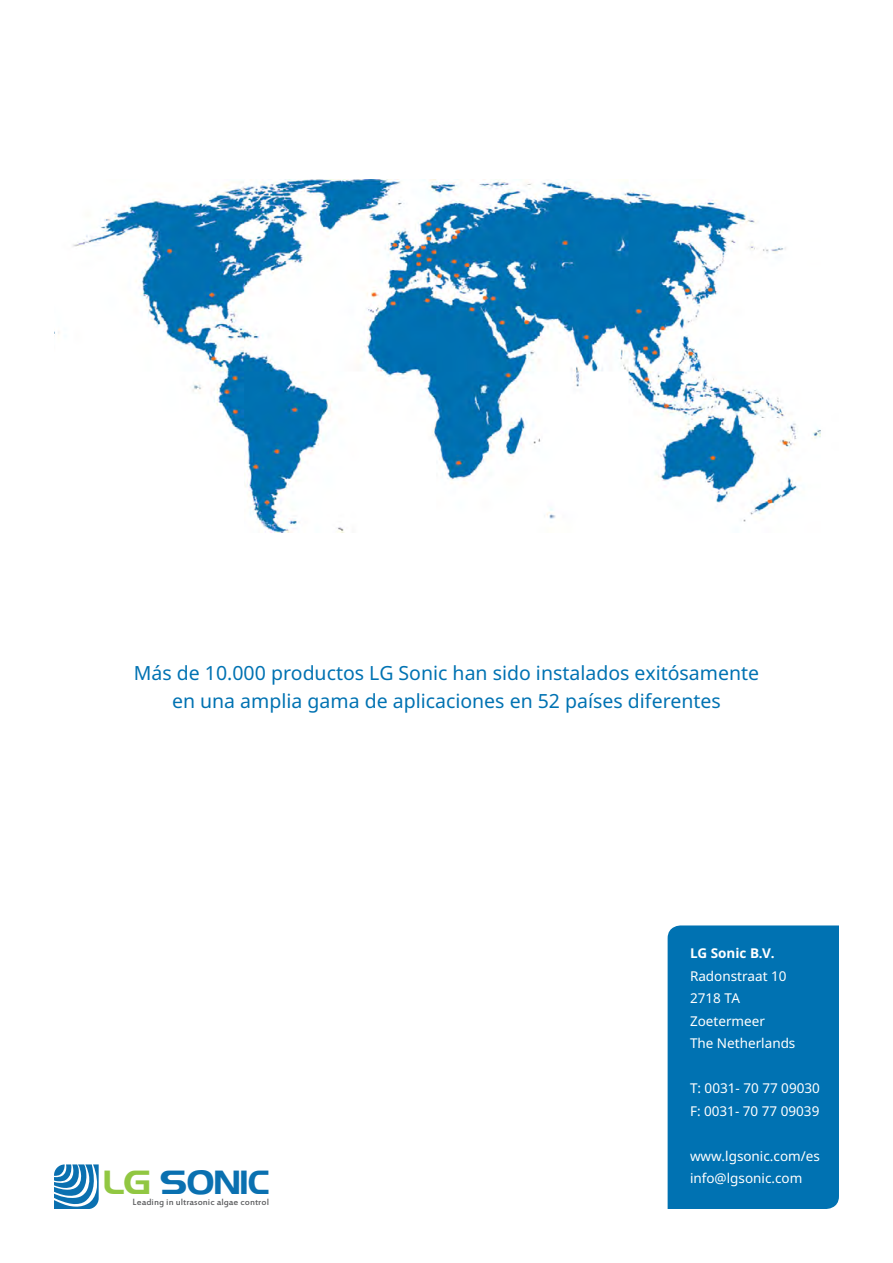
<style>
.page{position:relative;width:893px;height:1263px;background:#fff}
.page>*{position:absolute;margin:0;border:0;box-sizing:border-box;transform-origin:0 0}
.t1{font:32.4px "Niamey";color:#0a70b0}
.t2{font:19.5px/28.5px "Noto Sans";color:#0072b2;text-align:center}
.t3{font:13.5px/22.5px "Noto Sans";color:#fff}
.t4{font:700 13.5px "Noto Sans";color:#fff}
.t5{font:9.9px "Estrangelo Edessa";color:#58595b}
.s1{color:#91c742}
</style>
<div class="page">
<div style="left:668px;top:925px;width:171px;height:284px;background:#0072b2"></div>
<img style="left:54px;top:179px;width:767px;height:353px">
<svg style="left:54px;top:1164px;width:45px;height:45px"></svg>
<h2 class="t2" style="left:134px;top:658px;width:627px">Más de 10.000 productos LG Sonic han sido instalados exitósamente en una amplia gama de aplicaciones en 52 países diferentes</h2>
<h1 class="t1" style="left:104px;top:1163px;width:167px"><span class="s1">LG</span> SONIC</h1>
<p class="t5" style="left:133px;top:1198px;width:138px">Leading in ultrasonic algae control</p>
<p class="t4" style="left:690px;top:944px;width:86px">LG Sonic B.V.</p>
<p class="t3" style="left:690px;top:964px;width:107px">Radonstraat 10<br>2718 TA<br>Zoetermeer<br>The Netherlands</p>
<p class="t3" style="left:690px;top:1077px;width:131px">T: 0031- 70 77 09030<br>F: 0031- 70 77 09039</p>
<p class="t3" style="left:690px;top:1144px;width:131px">www.lgsonic.com/es info@lgsonic.com</p>
</div>
